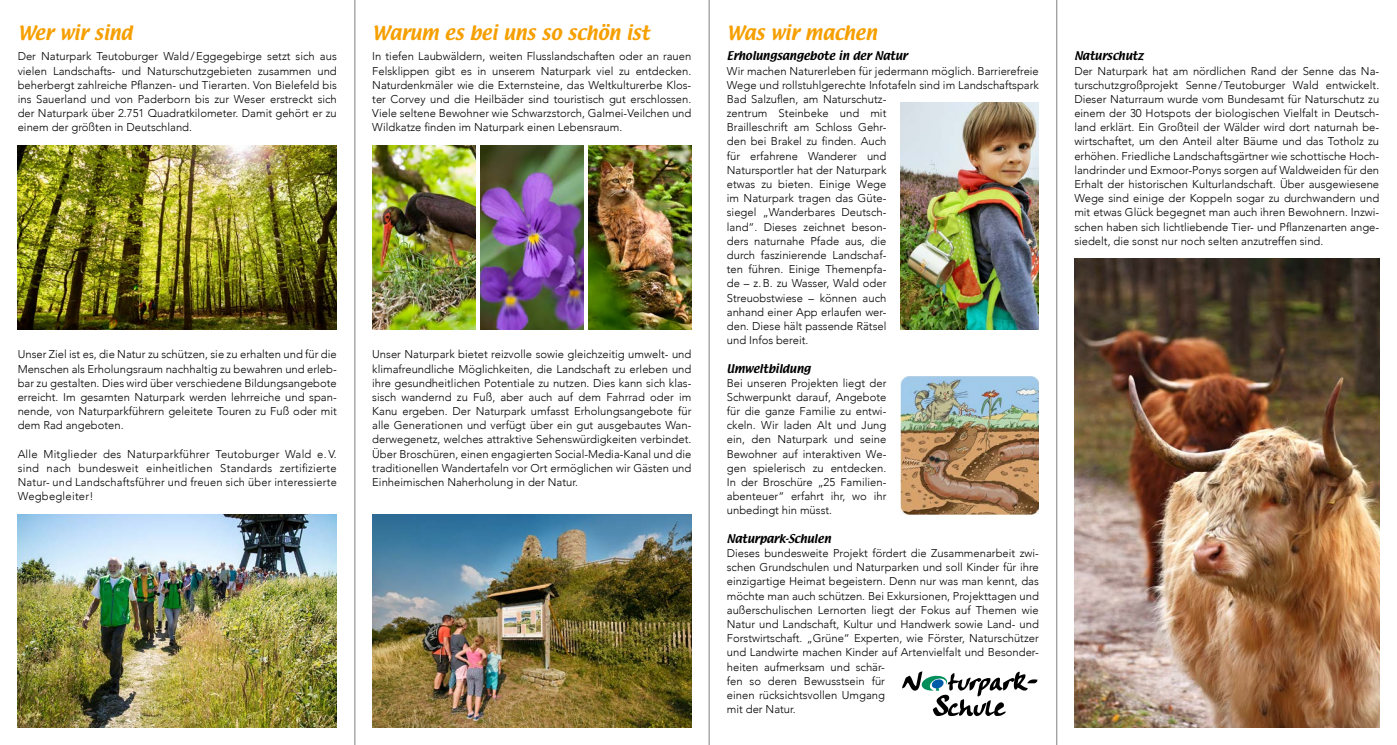
<style>
.page{position:relative;width:1397px;height:745px;background:#fff}
.page>*{position:absolute;margin:0;border:0;box-sizing:border-box;transform-origin:0 0}
.t1{font:17.5px "Lucida Big Cas Dem Ita";color:#f69f00}
.t2{font:300 11.25px/14.1px "Avenir";color:#000;text-align:justify}
.t3{font:10.62px "Lucida Big Cas Dem Ita";color:#000}
</style>
<div class="page">
<img style="left:18px;top:145px;width:319px;height:185px">
<img style="left:18px;top:514px;width:319px;height:212px">
<img style="left:372px;top:145px;width:103px;height:185px">
<img style="left:588px;top:145px;width:103px;height:185px">
<img style="left:480px;top:145px;width:103px;height:185px">
<img style="left:372px;top:514px;width:319px;height:212px">
<img style="left:900px;top:103px;width:138px;height:227px">
<svg style="left:902px;top:671px;width:135px;height:44px"></svg>
<img style="left:1074px;top:259px;width:304px;height:467px">
<img style="left:900px;top:376px;width:138px;height:138px">
<hr style="left:354px;top:0;width:1px;height:744px;background:#7f7f7f">
<hr style="left:708px;top:0;width:1px;height:744px;background:#7f7f7f">
<hr style="left:1056px;top:0;width:1px;height:744px;background:#7f7f7f">
<h1 class="t1" style="left:18px;top:18px;width:116px">Wer wir sind</h1>
<p class="t2" style="left:18px;top:49px;width:320px">Der Naturpark Teutoburger Wald/Eggegebirge setzt sich aus vielen Landschafts- und Naturschutzgebieten zusammen und beherbergt zahlreiche Pflanzen- und Tierarten. Von Bielefeld bis ins Sauerland und von Paderborn bis zur Weser erstreckt sich der Naturpark über 2.751 Quadratkilometer. Damit gehört er zu einem der größten in Deutschland.</p>
<p class="t2" style="left:18px;top:347px;width:320px">Unser Ziel ist es, die Natur zu schützen, sie zu erhalten und für die Menschen als Erholungsraum nachhaltig zu bewahren und erleb&shy;bar zu gestalten. Dies wird über verschiedene Bildungsangebote erreicht. Im gesamten Naturpark werden lehrreiche und span&shy;nende, von Naturparkführern geleitete Touren zu Fuß oder mit dem Rad angeboten.</p>
<p class="t2" style="left:18px;top:446px;width:320px">Alle Mitglieder des Naturparkführer Teutoburger Wald e. V. sind nach bundesweit einheitlichen Standards zertifizierte Natur- und Landschaftsführer und freuen sich über interessierte Wegbegleiter!</p>
<h1 class="t1" style="left:372px;top:18px;width:278px">Warum es bei uns so schön ist</h1>
<p class="t2" style="left:372px;top:49px;width:320px">In tiefen Laubwäldern, weiten Flusslandschaften oder an rauen Felsklippen gibt es in unserem Naturpark viel zu entdecken.<br>Naturdenkmäler wie die Externsteine, das Weltkulturerbe Klos&shy;ter Corvey und die Heilbäder sind touristisch gut erschlossen.<br>Viele seltene Bewohner wie Schwarzstorch, Galmei-Veilchen und Wildkatze finden im Naturpark einen Lebensraum.</p>
<p class="t2" style="left:372px;top:347px;width:320px">Unser Naturpark bietet reizvolle sowie gleichzeitig umwelt- und klimafreundliche Möglichkeiten, die Landschaft zu erleben und ihre gesundheitlichen Potentiale zu nutzen. Dies kann sich klas&shy;sisch wandernd zu Fuß, aber auch auf dem Fahrrad oder im Kanu ergeben. Der Naturpark umfasst Erholungsangebote für alle Generationen und verfügt über ein gut ausgebautes Wan&shy;derwegenetz, welches attraktive Sehenswürdigkeiten verbindet.<br>Über Broschüren, einen engagierten Social-Media-Kanal und die traditionellen Wandertafeln vor Ort ermöglichen wir Gästen und Einheimischen Naherholung in der Natur.</p>
<h1 class="t1" style="left:726px;top:18px;width:151px">Was wir machen</h1>
<p class="t3" style="left:726px;top:47px;width:182px">Erholungsangebote in der Natur</p>
<p class="t2" style="left:726px;top:63px;width:313px;text-align:left">Wir machen Naturerleben für jedermann möglich. Barrierefreie<br>Wege und rollstuhlgerechte Infotafeln sind im Landschaftspark<br>Bad Salzuflen, am Naturschutz-<br>zentrum Steinbeke und mit<br>Brailleschrift am Schloss Gehr-<br>den bei Brakel zu finden. Auch<br>für erfahrene Wanderer und<br>Natursportler hat der Naturpark<br>etwas zu bieten. Einige Wege<br>im Naturpark tragen das Güte-<br>siegel „Wanderbares Deutsch-<br>land“. Dieses zeichnet beson-<br>ders naturnahe Pfade aus, die<br>durch faszinierende Landschaf-<br>ten führen. Einige Themenpfa-<br>de – z.B. zu Wasser, Wald oder<br>Streuobstwiese – können auch<br>anhand einer App erlaufen wer-<br>den. Diese hält passende Rätsel<br>und Infos bereit.</p>
<p class="t3" style="left:726px;top:359px;width:85px">Umweltbildung</p>
<p class="t2" style="left:726px;top:375px;width:161px">Bei unseren Projekten liegt der Schwerpunkt darauf, Angebote für die ganze Familie zu entwi&shy;ckeln. Wir laden Alt und Jung ein, den Naturpark und seine Bewohner auf interaktiven We&shy;gen spielerisch zu entdecken.<br>In der Broschüre „25 Familien&shy;abenteuer“ erfahrt ihr, wo ihr unbedingt hin müsst.</p>
<p class="t3" style="left:726px;top:529px;width:105px">Naturpark-Schulen</p>
<p class="t2" style="left:726px;top:545px;width:313px;text-align:left">Dieses bundesweite Projekt fördert die Zusammenarbeit zwi&shy;schen Grundschulen und Naturparken und soll Kinder für ihre einzigartige Heimat begeistern. Denn nur was man kennt, das möchte man auch schützen. Bei Exkursionen, Projekttagen und außerschulischen Lernorten liegt der Fokus auf Themen wie Natur und Landschaft, Kultur und Handwerk sowie Land- und Forstwirtschaft. „Grüne“ Experten, wie Förster, Naturschützer und Landwirte machen Kinder auf Artenvielfalt und Besonder&shy;heiten aufmerksam und schär-<br>fen so deren Bewusstsein für<br>einen rücksichtsvollen Umgang<br>mit der Natur.</p>
<p class="t3" style="left:1074px;top:47px;width:71px">Naturschutz</p>
<p class="t2" style="left:1074px;top:63px;width:306px">Der Naturpark hat am nördlichen Rand der Senne das Na&shy;turschutzgroßprojekt Senne/Teutoburger Wald entwickelt.<br>Dieser Naturraum wurde vom Bundesamt für Naturschutz zu einem der 30 Hotspots der biologischen Vielfalt in Deutsch&shy;land erklärt. Ein Großteil der Wälder wird dort naturnah be&shy;wirtschaftet, um den Anteil alter Bäume und das Totholz zu erhöhen. Friedliche Landschaftsgärtner wie schottische Hoch&shy;landrinder und Exmoor-Ponys sorgen auf Waldweiden für den Erhalt der historischen Kulturlandschaft. Über ausgewiesene Wege sind einige der Koppeln sogar zu durchwandern und mit etwas Glück begegnet man auch ihren Bewohnern. Inzwi&shy;schen haben sich lichtliebende Tier- und Pflanzenarten ange&shy;siedelt, die sonst nur noch selten anzutreffen sind.</p>
</div>
